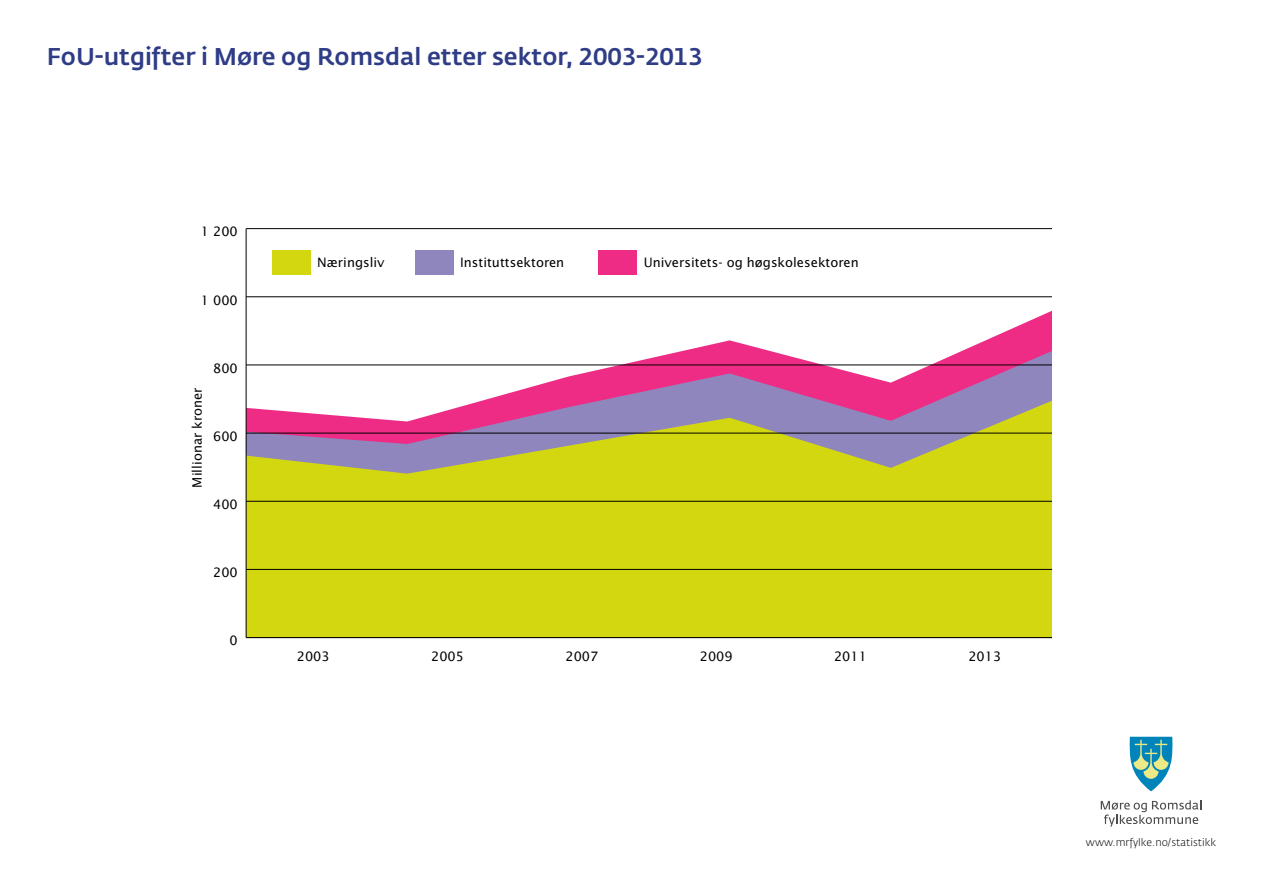
<style>
.page{position:relative;width:1263px;height:893px;background:#fff}
.page>*{position:absolute;margin:0;border:0;box-sizing:border-box;transform-origin:0 0}
.t1{font:500 24px "Fedra Sans Std";color:#2f3c86}
.t2{font:13.05px "Lucida Sans Std";color:#000}
.t3{font:300 10.5px "Fedra Sans Std";color:#000}
</style>
<div class="page">
<svg style="left:683px;top:311px;width:369px;height:40px"></svg>
<svg style="left:247px;top:351px;width:805px;height:50px"></svg>
<svg style="left:247px;top:401px;width:805px;height:236px;background:#cac430"></svg>
<hr style="left:246px;top:229px;width:1px;height:409px;background:#000">
<hr style="left:246px;top:637px;width:806px;height:1px;background:#000">
<hr style="left:246px;top:569px;width:806px;height:1px;background:#000">
<hr style="left:246px;top:501px;width:806px;height:1px;background:#000">
<hr style="left:246px;top:433px;width:806px;height:1px;background:#000">
<hr style="left:246px;top:365px;width:806px;height:1px;background:#000">
<hr style="left:246px;top:297px;width:806px;height:1px;background:#000">
<hr style="left:246px;top:228px;width:806px;height:1px;background:#000">
<div style="left:598px;top:250px;width:39px;height:24px;background:#ee2c85"></div>
<div style="left:415px;top:250px;width:39px;height:24px;background:#8e86bc"></div>
<div style="left:272px;top:250px;width:39px;height:24px;background:#d3d710"></div>
<svg style="left:1101px;top:800px;width:100px;height:26px"></svg>
<svg style="left:1129px;top:737px;width:44px;height:54px"></svg>
<h1 class="t1" style="left:47px;top:42px;width:657px">FoU-utgifter i Møre og Romsdal etter sektor, 2003-2013</h1>
<p class="t2" style="left:201px;top:224px;width:38px">1 200</p>
<p class="t2" style="left:201px;top:292px;width:38px">1 000</p>
<p class="t2" style="left:189px;top:488px;width:101px;rotate:-90deg">Millionar kroner</p>
<p class="t2" style="left:213px;top:360px;width:26px">800</p>
<p class="t2" style="left:213px;top:429px;width:26px">600</p>
<p class="t2" style="left:213px;top:497px;width:26px">400</p>
<p class="t2" style="left:213px;top:565px;width:26px">200</p>
<p class="t2" style="left:230px;top:633px;width:10px">0</p>
<p class="t2" style="left:317px;top:255px;width:69px">Næringsliv</p>
<p class="t2" style="left:460px;top:255px;width:106px">Instituttsektoren</p>
<p class="t2" style="left:644px;top:255px;width:217px">Universitets- og høgskolesektoren</p>
<p class="t2" style="left:297px;top:649px;width:34px">2003</p>
<p class="t2" style="left:431px;top:649px;width:34px">2005</p>
<p class="t2" style="left:565px;top:649px;width:34px">2007</p>
<p class="t2" style="left:700px;top:649px;width:34px">2009</p>
<p class="t2" style="left:834px;top:649px;width:34px">2011</p>
<p class="t2" style="left:968px;top:649px;width:34px">2013</p>
<p class="t3" style="left:1086px;top:836px;width:132px">www.mrfylke.no/statistikk</p>
</div>
